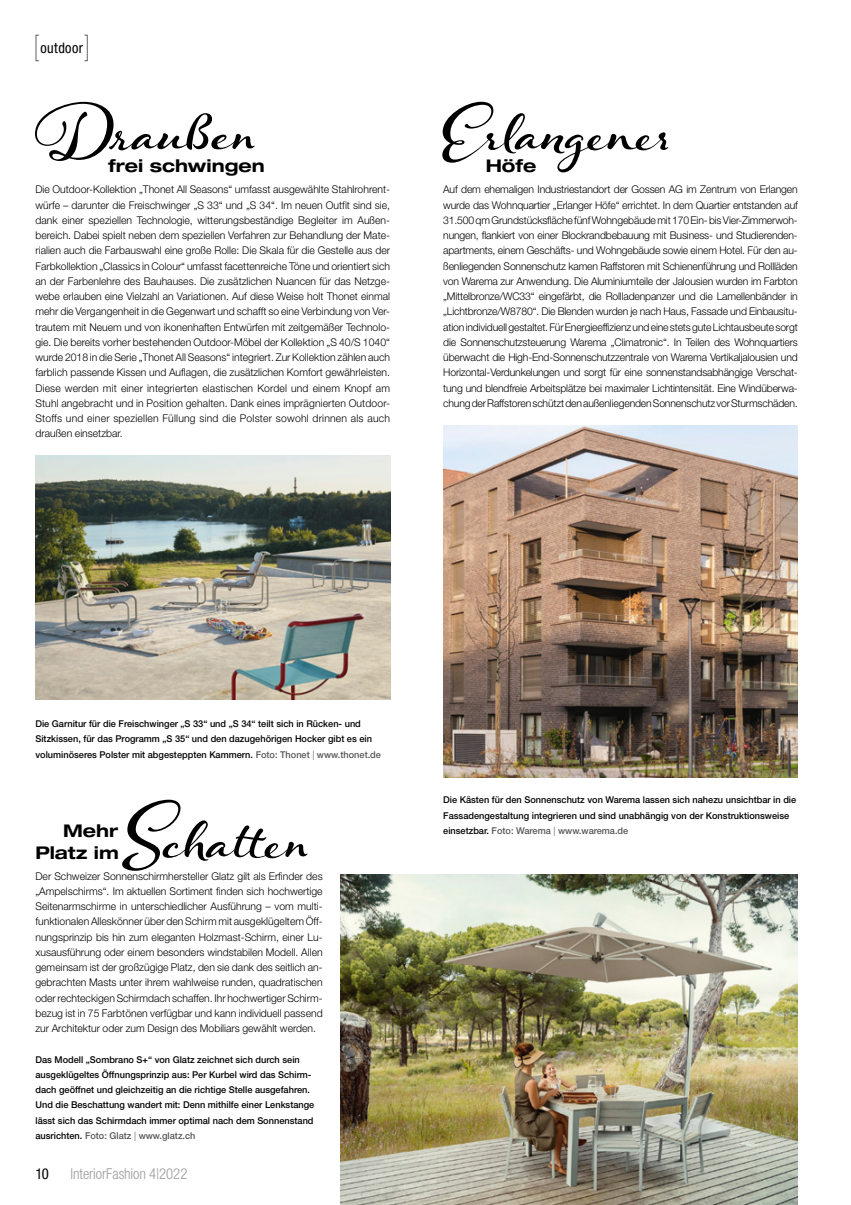
<style>
.page{position:relative;width:851px;height:1205px;background:#fff}
.page>*{position:absolute;margin:0;border:0;box-sizing:border-box;transform-origin:0 0}
.a_1_headline_01_d{font:700 90px "Hummingbird";color:#000}
.a_1_headline_02_d{font:700 expanded 17.5px "Helvetica Neue LT Pro";color:#000}
.t1{font:300 condensed 15px "Helvetica Neue LT Pro";letter-spacing:-.005em;color:#9c9c9c}
.t2{font:condensed 15px "Helvetica Neue LT Pro";color:#000}
.b_5_zwischenheadline{font:condensed 14.5px "Helvetica Neue LT Pro";letter-spacing:.025em;color:#000}
.a_3_fließtext_d{font:300 10.62px/15.2px "Helvetica Neue LT Pro";color:#000;text-align:justify}
.a_4_bildtext_d{font:500 9.38px/15.2px "Helvetica Neue LT Pro";color:#000}
.s1{font-weight:200;font-stretch:normal;font-size:29px}
.s2{color:#565655}
.s3{font-weight:300;color:#565655}
</style>
<div class="page">
<img style="left:35px;top:455px;width:355px;height:245px">
<img style="left:443px;top:425px;width:354px;height:353px">
<img style="left:340px;top:874px;width:457px;height:331px">
<p class="b_5_zwischenheadline" style="left:33px;top:39px;width:59px"><span class="s1">[</span>outdoor<span class="s1">]</span></p>
<p class="a_1_headline_01_d" style="left:35px;top:65px;width:221px">Draußen</p>
<p class="a_1_headline_02_d" style="left:108px;top:154px;width:158px">frei schwingen</p>
<p class="a_3_fließtext_d" style="left:35px;top:182px;width:356px">Die Outdoor-Kollektion „Thonet All Seasons“ umfasst ausgewählte Stahlrohrent&shy;würfe – darunter die Freischwinger „S 33“ und „S 34“. Im neuen Outfit sind sie, dank einer speziellen Technologie, witterungsbeständige Begleiter im Außen&shy;bereich. Dabei spielt neben dem speziellen Verfahren zur Behandlung der Mate&shy;rialien auch die Farbauswahl eine große Rolle: Die Skala für die Gestelle aus der Farbkollektion „Classics in Colour“ umfasst facettenreiche Töne und orientiert sich an der Farbenlehre des Bauhauses. Die zusätzlichen Nuancen für das Netzge&shy;webe erlauben eine Vielzahl an Variationen. Auf diese Weise holt Thonet einmal mehr die Vergangenheit in die Gegenwart und schafft so eine Verbindung von Ver&shy;trautem mit Neuem und von ikonenhaften Entwürfen mit zeitgemäßer Technolo&shy;gie. Die bereits vorher bestehenden Outdoor-Möbel der Kollektion „S 40/S 1040“ wurde 2018 in die Serie „Thonet All Seasons“ integriert. Zur Kollektion zählen auch farblich passende Kissen und Auflagen, die zusätzlichen Komfort gewährleisten.<br>Diese werden mit einer integrierten elastischen Kordel und einem Knopf am Stuhl angebracht und in Position gehalten. Dank eines imprägnierten Outdoor-Stoffs und einer speziellen Füllung sind die Polster sowohl drinnen als auch draußen einsetzbar.</p>
<p class="a_1_headline_01_d" style="left:442px;top:65px;width:229px">Erlangener</p>
<p class="a_1_headline_02_d" style="left:485px;top:154px;width:52px">Höfe</p>
<p class="a_3_fließtext_d" style="left:443px;top:182px;width:356px">Auf dem ehemaligen Industriestandort der Gossen AG im Zentrum von Erlangen wurde das Wohnquartier „Erlanger Höfe“ errichtet. In dem Quartier entstanden auf 31.500 qm Grundstücksfläche fünf Wohngebäude mit 170 Ein- bis Vier-Zimmerwoh&shy;nungen, flankiert von einer Blockrandbebauung mit Business- und Studierenden&shy;apartments, einem Geschäfts- und Wohngebäude sowie einem Hotel. Für den au&shy;ßenliegenden Sonnenschutz kamen Raffstoren mit Schienenführung und Rollläden von Warema zur Anwendung. Die Aluminiumteile der Jalousien wurden im Farbton „Mittelbronze/WC33“ eingefärbt, die Rollladenpanzer und die Lamellenbänder in „Lichtbronze/W8780“. Die Blenden wurden je nach Haus, Fassade und Einbausitu&shy;ation individuell gestaltet. Für Energieeffizienz und eine stets gute Lichtausbeute sorgt die Sonnenschutzsteuerung Warema „Climatronic“. In Teilen des Wohnquartiers überwacht die High-End-Sonnenschutzzentrale von Warema Vertikaljalousien und Horizontal-Verdunkelungen und sorgt für eine sonnenstandsabhängige Verschat&shy;tung und blendfreie Arbeitsplätze bei maximaler Lichtintensität. Eine Windüberwa&shy;chung der Raffstoren schützt den außenliegenden Sonnenschutz vor Sturmschäden.</p>
<p class="a_4_bildtext_d" style="left:35px;top:716px;width:347px">Die Garnitur für die Freischwinger „S 33“ und „S 34“ teilt sich in Rücken- und<br>Sitzkissen, für das Programm „S 35“ und den dazugehörigen Hocker gibt es ein voluminöseres Polster mit abgesteppten Kammern. <span class="s2">Foto: Thonet</span> <span class="s3">|</span> <span class="s2">www.thonet.de</span></p>
<p class="a_1_headline_01_d" style="left:128px;top:773px;width:182px">Schatten</p>
<p class="a_1_headline_02_d" style="left:63px;top:819px;width:57px">Mehr</p>
<p class="a_1_headline_02_d" style="left:35px;top:842px;width:85px">Platz im</p>
<p class="a_3_fließtext_d" style="left:35px;top:868px;width:289px">Der Schweizer Sonnenschirmhersteller Glatz gilt als Erfinder des „Ampelschirms“. Im aktuellen Sortiment finden sich hochwertige Seitenarmschirme in unterschiedlicher Ausführung – vom multi&shy;funktionalen Alleskönner über den Schirm mit ausgeklügeltem Öff&shy;nungsprinzip bis hin zum eleganten Holzmast-Schirm, einer Lu&shy;xusausführung oder einem besonders windstabilen Modell. Allen gemeinsam ist der großzügige Platz, den sie dank des seitlich an&shy;gebrachten Masts unter ihrem wahlweise runden, quadratischen oder rechteckigen Schirmdach schaffen. Ihr hochwertiger Schirm&shy;bezug ist in 75 Farbtönen verfügbar und kann individuell passend zur Architektur oder zum Design des Mobiliars gewählt werden.</p>
<p class="a_4_bildtext_d" style="left:35px;top:1051px;width:280px">Das Modell „Sombrano S+“ von Glatz zeichnet sich durch sein ausgeklügeltes Öffnungsprinzip aus: Per Kurbel wird das Schirm&shy;dach geöffnet und gleichzeitig an die richtige Stelle ausgefahren.<br>Und die Beschattung wandert mit: Denn mithilfe einer Lenkstange lässt sich das Schirmdach immer optimal nach dem Sonnenstand ausrichten. <span class="s2">Foto: Glatz</span> <span class="s3">|</span> <span class="s2">www.glatz.ch</span></p>
<p class="t2" style="left:35px;top:1165px;width:15px">10</p>
<p class="t1" style="left:71px;top:1165px;width:118px">InteriorFashion 4|2022</p>
<p class="a_4_bildtext_d" style="left:443px;top:792px;width:354px">Die Kästen für den Sonnenschutz von Warema lassen sich nahezu unsichtbar in die<br>Fassadengestaltung integrieren und sind unabhängig von der Konstruktionsweise einsetzbar. <span class="s2">Foto: Warema</span> <span class="s3">|</span> <span class="s2">www.warema.de</span></p>
</div>
